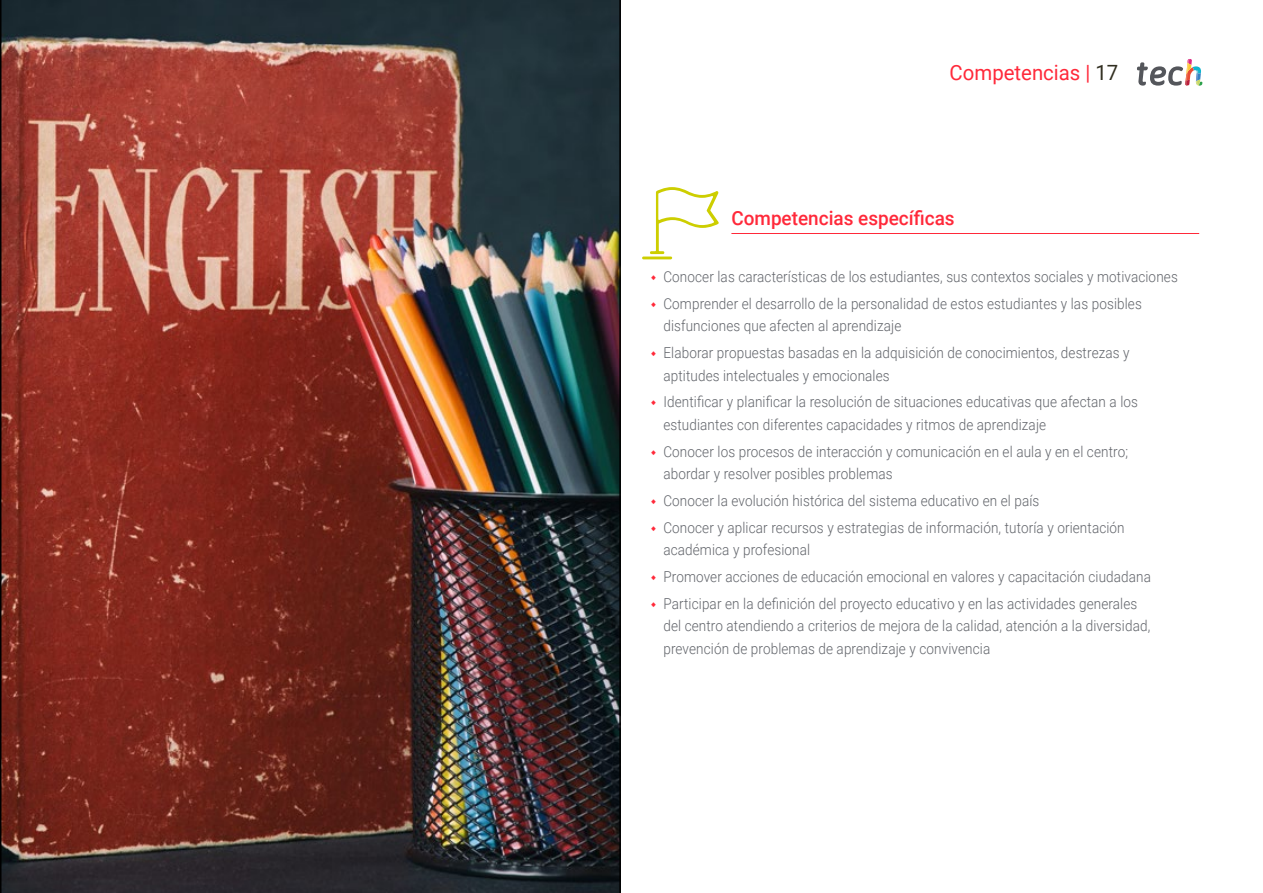
<style>
.page{position:relative;width:1263px;height:893px;background:#fff}
.page>*{position:absolute;margin:0;border:0;box-sizing:border-box;transform-origin:0 0}
.t1{font:21px "Roboto";color:#ff293a}
.t2{font:500 19.5px "Roboto";color:#ff293a}
.t3{font:300 15px/26.7px "Roboto";letter-spacing:.01em;color:#61646a;scale:.9 1}
.s1{color:#312e20}
</style>
<div class="page">
<svg style="left:1137px;top:59px;width:65px;height:27px"></svg>
<hr style="left:731px;top:233px;width:468px;height:1px;background:#ff293a">
<hr style="left:642px;top:257px;width:30px;height:2px;background:#cdce00">
<svg style="left:650px;top:187px;width:69px;height:67px"></svg>
<img style="left:0;top:0;width:621px;height:893px">
<h1 class="t1" style="left:950px;top:57px;width:170px">Competencias | <span class="s1">17</span></h1>
<h2 class="t2" style="left:731px;top:205px;width:225px">Competencias específicas</h2>
<p class="t3" style="left:663px;top:263px;width:573px">Conocer las características de los estudiantes, sus contextos sociales y motivaciones<br>Comprender el desarrollo de la personalidad de estos estudiantes y las posibles</p>
<p class="t3" style="left:663px;top:312px;width:519px">disfunciones que afecten al aprendizaje<br>Elaborar propuestas basadas en la adquisición de conocimientos, destrezas y</p>
<p class="t3" style="left:663px;top:361px;width:529px">aptitudes intelectuales y emocionales<br>Identificar y planificar la resolución de situaciones educativas que afectan a los</p>
<p class="t3" style="left:663px;top:411px;width:518px">estudiantes con diferentes capacidades y ritmos de aprendizaje<br>Conocer los procesos de interacción y comunicación en el aula y en el centro;</p>
<p class="t3" style="left:663px;top:460px;width:514px">abordar y resolver posibles problemas<br>Conocer la evolución histórica del sistema educativo en el país<br>Conocer y aplicar recursos y estrategias de información, tutoría y orientación</p>
<p class="t3" style="left:663px;top:536px;width:543px">académica y profesional<br>Promover acciones de educación emocional en valores y capacitación ciudadana<br>Participar en la definición del proyecto educativo y en las actividades generales</p>
<p class="t3" style="left:663px;top:614px;width:542px;line-height:22.5px">del centro atendiendo a criterios de mejora de la calidad, atención a la diversidad, prevención de problemas de aprendizaje y convivencia</p>
</div>
